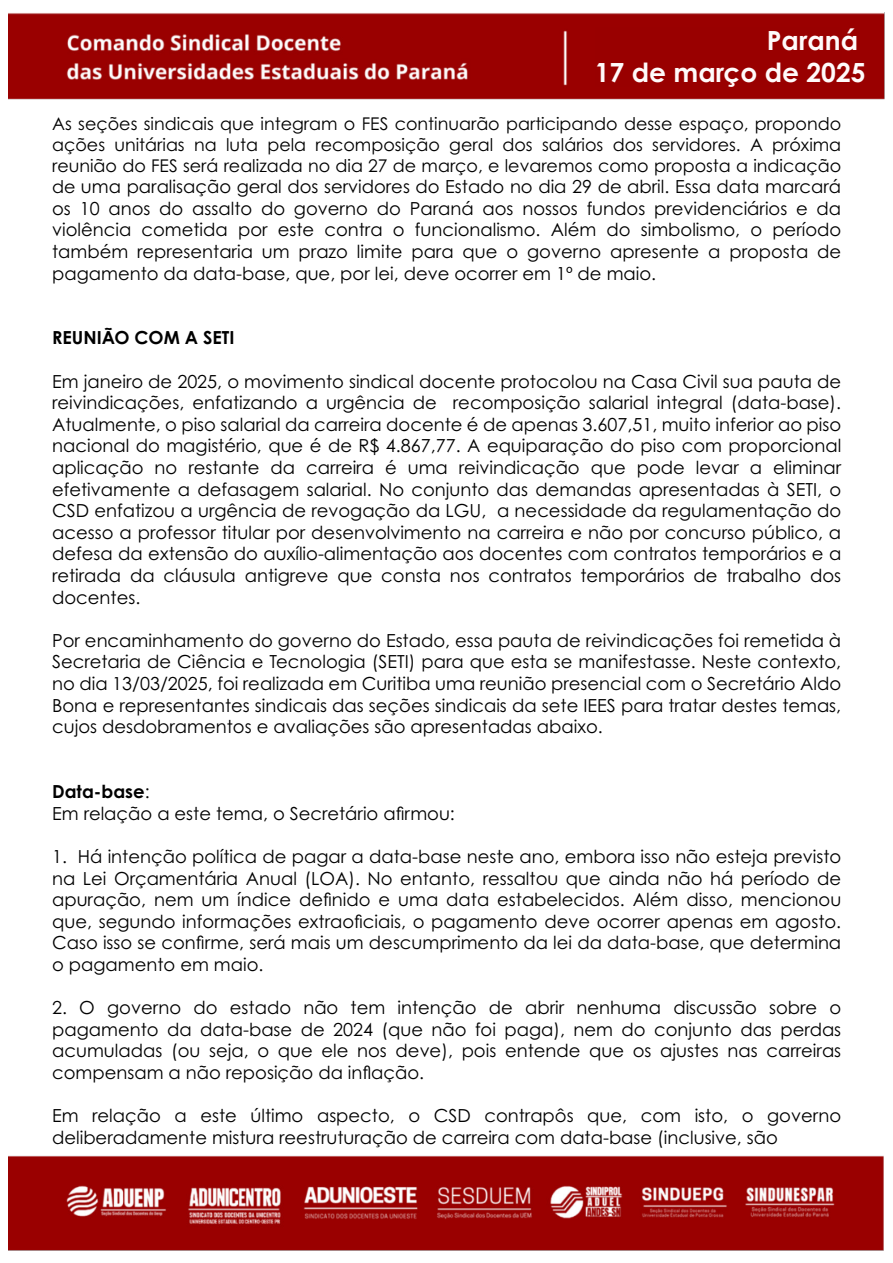
<style>
.page{position:relative;width:893px;height:1263px;background:#fff}
.page>*{position:absolute;margin:0;border:0;box-sizing:border-box;transform-origin:0 0}
.t1{font:700 26.4px/31.7px "Century Gothic Pro";color:#fffafa;text-align:right}
.t2{font:18px/21.6px "Century Gothic Pro";color:#000;text-align:justify}
.t3{font:700 18px "Century Gothic Pro";color:#000}
.t4{font:17.55px/21px "Century Gothic Pro";color:#000;text-align:justify}
.s1{font-size:17.55px}
.s2{font-weight:400}
</style>
<div class="page">
<img style="left:9px;top:13px;width:875px;height:1237px">
<div style="left:595px;top:28px;width:246px;height:59px;background:#900"></div>
<h1 class="t1" style="left:595px;top:25px;width:272px">Paraná<br>17 de março de 2025</h1>
<p class="t4" style="left:52px;top:113px;width:791px">As seções sindicais que integram o FES continuarão participando desse espaço, propondo ações unitárias na luta pela recomposição geral dos salários dos servidores. A próxima reunião do FES será realizada no dia 27 de março, e levaremos como proposta a indicação</p>
<p class="t2" style="left:52px;top:176px;width:791px"><span class="s1">de</span> uma paralisação geral dos servidores do Estado no dia 29 de abril. Essa data marcará os 10 anos do assalto do governo do Paraná aos nossos fundos previdenciários e da violência cometida por este contra o funcionalismo. Além do simbolismo, o período também representaria um prazo limite para que o governo apresente a proposta de pagamento da data-base, que, por lei, deve ocorrer em 1º de maio.</p>
<h1 class="t3" style="left:52px;top:327px;width:184px">REUNIÃO COM A SETI</h1>
<p class="t2" style="left:52px;top:370px;width:791px">Em janeiro de 2025, o movimento sindical docente protocolou na Casa Civil sua pauta de reivindicações, enfatizando a urgência de recomposição salarial integral (data-base).<br>Atualmente, o piso salarial da carreira docente é de apenas 3.607,51, muito inferior ao piso nacional do magistério, que é de R$ 4.867,77. A equiparação do piso com proporcional aplicação no restante da carreira é uma reivindicação que pode levar a eliminar efetivamente a defasagem salarial. No conjunto das demandas apresentadas à SETI, o CSD enfatizou a urgência de revogação da LGU, a necessidade da regulamentação do acesso a professor titular por desenvolvimento na carreira e não por concurso público, a defesa da extensão do auxílio-alimentação aos docentes com contratos temporários e a retirada da cláusula antigreve que consta nos contratos temporários de trabalho dos docentes.</p>
<p class="t2" style="left:52px;top:629px;width:791px">Por encaminhamento do governo do Estado, essa pauta de reivindicações foi remetida à Secretaria de Ciência e Tecnologia (SETI) para que esta se manifestasse. Neste contexto, no dia 13/03/2025, foi realizada em Curitiba uma reunião presencial com o Secretário Aldo Bona e representantes sindicais das seções sindicais da sete IEES para tratar destes temas, cujos desdobramentos e avaliações são apresentadas abaixo.</p>
<h2 class="t3" style="left:52px;top:780px;width:99px">Data-base<span class="s2">:</span></h2>
<p class="t2" style="left:52px;top:802px;width:404px">Em relação a este tema, o Secretário afirmou:</p>
<p class="t2" style="left:52px;top:845px;width:791px">1. Há intenção política de pagar a data-base neste ano, embora isso não esteja previsto na Lei Orçamentária Anual (LOA). No entanto, ressaltou que ainda não há período de apuração, nem um índice definido e uma data estabelecidos. Além disso, mencionou que, segundo informações extraoficiais, o pagamento deve ocorrer apenas em agosto.<br>Caso isso se confirme, será mais um descumprimento da lei da data-base, que determina o pagamento em maio.</p>
<p class="t2" style="left:52px;top:997px;width:791px">2. O governo do estado não tem intenção de abrir nenhuma discussão sobre o pagamento da data-base de 2024 (que não foi paga), nem do conjunto das perdas acumuladas (ou seja, o que ele nos deve), pois entende que os ajustes nas carreiras compensam a não reposição da inflação.</p>
<p class="t2" style="left:52px;top:1105px;width:791px">Em relação a este último aspecto, o CSD contrapôs que, com isto, o governo deliberadamente mistura reestruturação de carreira com data-base (inclusive, são</p>
</div>
